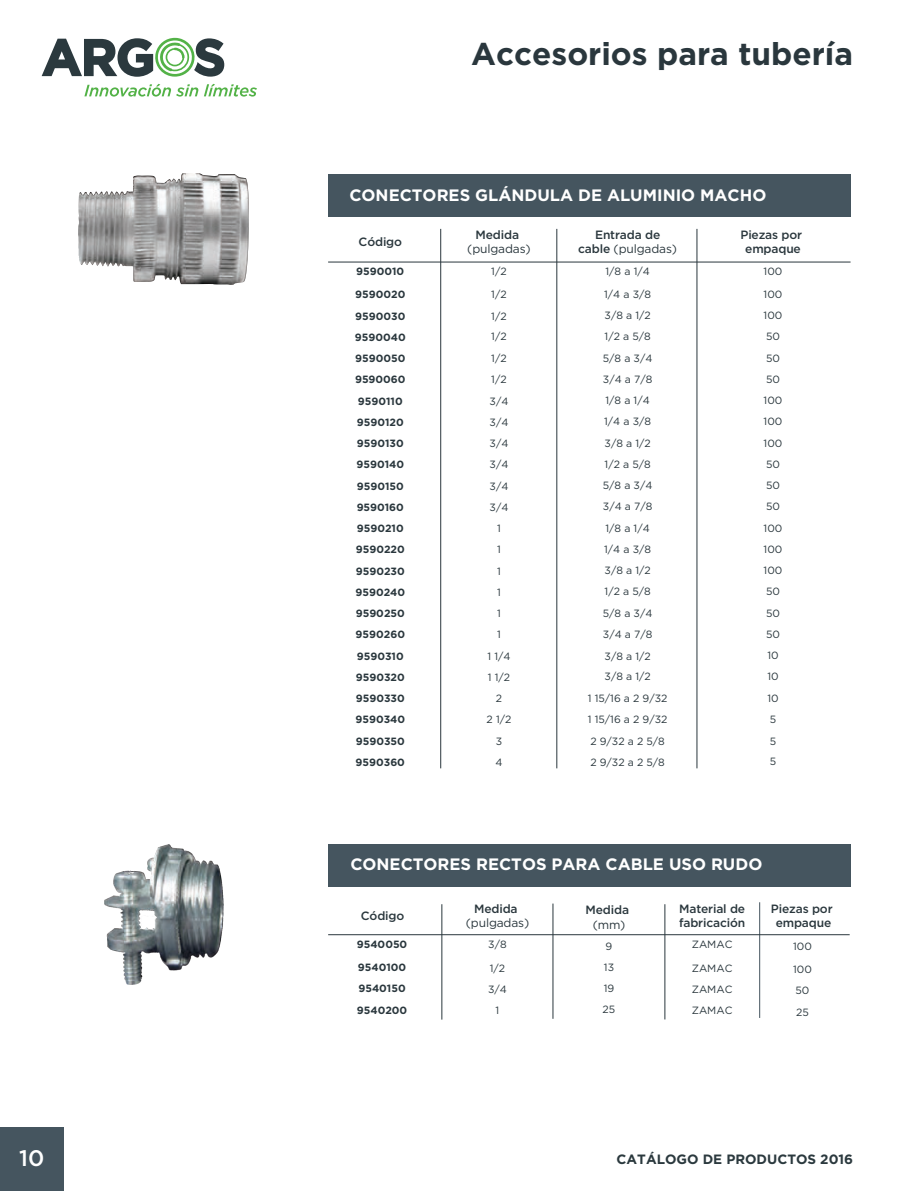
<style>
.page{position:relative;width:915px;height:1191px;background:#fff}
.page>*{position:absolute;margin:0;border:0;box-sizing:border-box;transform-origin:0 0}
.t1{font:700 31.5px "Gotham";color:#2a373d}
.t2{font:500 22.5px "Gotham";color:#fff}
.t3{font:700 16.5px "Gotham";color:#fff}
.t4{font:700 13.5px "Gotham";color:#2b393e}
.t5{font:500 12px/14.4px "Gotham";letter-spacing:-.01em;color:#2a373d;text-align:center}
.t6{font:12px "Gotham";letter-spacing:-.01em;color:#2a373d}
.t7{font:10.5px/21.3px "Gotham";color:#2a373d}
.t8{font:700 10.5px/21.3px "Gotham";color:#2a373d}
.s1{font-weight:400}
</style>
<div class="page">
<div style="left:328px;top:174px;width:522px;height:43px;background:#45555f"></div>
<div style="left:328px;top:844px;width:522px;height:42px;background:#45555f"></div>
<img style="left:104px;top:844px;width:119px;height:140px">
<hr style="left:441px;top:904px;width:1px;height:115px;background:#2a373d">
<hr style="left:664px;top:904px;width:1px;height:115px;background:#2a373d">
<hr style="left:552px;top:903px;width:1px;height:115px;background:#2a373d">
<hr style="left:759px;top:902px;width:1px;height:116px;background:#45555f">
<hr style="left:328px;top:934px;width:521px;height:1px;background:#2a373d">
<svg style="left:42px;top:38px;width:182px;height:39px"></svg>
<svg style="left:84px;top:84px;width:114px;height:13px"></svg>
<svg style="left:204px;top:84px;width:53px;height:13px"></svg>
<hr style="left:440px;top:229px;width:1px;height:539px;background:#2a373d">
<hr style="left:556px;top:229px;width:1px;height:539px;background:#2a373d">
<hr style="left:696px;top:229px;width:1px;height:539px;background:#2a373d">
<hr style="left:328px;top:262px;width:522px;height:1px;background:#2a373d">
<img style="left:78px;top:173px;width:171px;height:111px">
<div style="left:0;top:1127px;width:64px;height:64px;background:#45555f"></div>
<h2 class="t2" style="left:19px;top:1143px;width:27px">10</h2>
<h1 class="t1" style="left:471px;top:33px;width:383px">Accesorios para tubería</h1>
<h3 class="t3" style="left:349px;top:184px;width:418px">CONECTORES GLÁNDULA DE ALUMINIO MACHO</h3>
<p class="t5" style="left:358px;top:234px;width:45px">Código</p>
<p class="t5" style="left:740px;top:227px;width:63px">Piezas por empaque</p>
<p class="t8" style="left:355px;top:259px;width:52px;line-height:23.1px">9590010<br>9590020</p>
<p class="t8" style="left:355px;top:305px;width:52px">9590030<br>9590040<br>9590050<br>9590060<br>9590110<br>9590120<br>9590130<br>9590140<br>9590150<br>9590160<br>9590210<br>9590220<br>9590230<br>9590240<br>9590250<br>9590260<br>9590310<br>9590320<br>9590330<br>9590340<br>9590350<br>9590360</p>
<p class="t5" style="left:475px;top:227px;width:45px">Medida</p>
<p class="t6" style="left:467px;top:241px;width:65px">(pulgadas)</p>
<p class="t5" style="left:578px;top:227px;width:100px">Entrada de cable <span class="s1">(pulgadas)</span></p>
<p class="t7" style="left:604px;top:259px;width:48px;line-height:23px">1/8 a 1/4<br>1/4 a 3/8</p>
<p class="t7" style="left:587px;top:305px;width:81px;text-align:center">3/8 a 1/2<br>1/2 a 5/8<br>5/8 a 3/4<br>3/4 a 7/8<br>1/8 a 1/4<br>1/4 a 3/8<br>3/8 a 1/2<br>1/2 a 5/8<br>5/8 a 3/4<br>3/4 a 7/8<br>1/8 a 1/4<br>1/4 a 3/8<br>3/8 a 1/2<br>1/2 a 5/8<br>5/8 a 3/4<br>3/4 a 7/8<br>3/8 a 1/2<br>3/8 a 1/2<br>1 15/16 a 2 9/32<br>1 15/16 a 2 9/32<br>2 9/32 a 2 5/8<br>2 9/32 a 2 5/8</p>
<p class="t7" style="left:491px;top:259px;width:17px;line-height:23.1px">1/2<br>1/2</p>
<p class="t7" style="left:486px;top:305px;width:26px;text-align:center">1/2<br>1/2<br>1/2<br>1/2<br>3/4<br>3/4<br>3/4<br>3/4<br>3/4<br>3/4<br>1<br>1<br>1<br>1<br>1<br>1<br>1 1/4<br>1 1/2<br>2<br>2 1/2<br>3<br>4</p>
<p class="t7" style="left:763px;top:259px;width:20px;line-height:23px">100<br>100</p>
<p class="t7" style="left:763px;top:305px;width:20px;text-align:center">100<br>50<br>50<br>50<br>100<br>100<br>100<br>50<br>50<br>50<br>100<br>100<br>100<br>50<br>50<br>50<br>10<br>10<br>10<br>5<br>5<br>5</p>
<h3 class="t3" style="left:350px;top:853px;width:413px">CONECTORES RECTOS PARA CABLE USO RUDO</h3>
<p class="t5" style="left:361px;top:908px;width:45px">Código</p>
<p class="t5" style="left:679px;top:901px;width:68px;text-align:left">Material de fabricación</p>
<p class="t5" style="left:770px;top:901px;width:63px">Piezas por empaque</p>
<p class="t5" style="left:474px;top:901px;width:45px">Medida</p>
<p class="t6" style="left:465px;top:915px;width:65px">(pulgadas)</p>
<p class="t5" style="left:585px;top:903px;width:45px">Medida</p>
<p class="t6" style="left:592px;top:917px;width:34px">(mm)</p>
<p class="t7" style="left:602px;top:935px;width:14px">9<br>13<br>19<br>25</p>
<p class="t7" style="left:488px;top:933px;width:20px">3/8</p>
<p class="t7" style="left:488px;top:957px;width:20px;text-align:center">1/2<br>3/4<br>1</p>
<p class="t8" style="left:357px;top:933px;width:52px">9540050</p>
<p class="t8" style="left:357px;top:956px;width:52px">9540100<br>9540150<br>9540200</p>
<p class="t7" style="left:691px;top:933px;width:42px">ZAMAC</p>
<p class="t7" style="left:691px;top:957px;width:42px;text-align:justify">ZAMAC ZAMAC ZAMAC</p>
<p class="t7" style="left:792px;top:935px;width:20px">100</p>
<p class="t7" style="left:792px;top:958px;width:20px">100<br>50<br>25</p>
<p class="t4" style="left:616px;top:1150px;width:238px">CATÁLOGO DE PRODUCTOS 2016</p>
</div>
